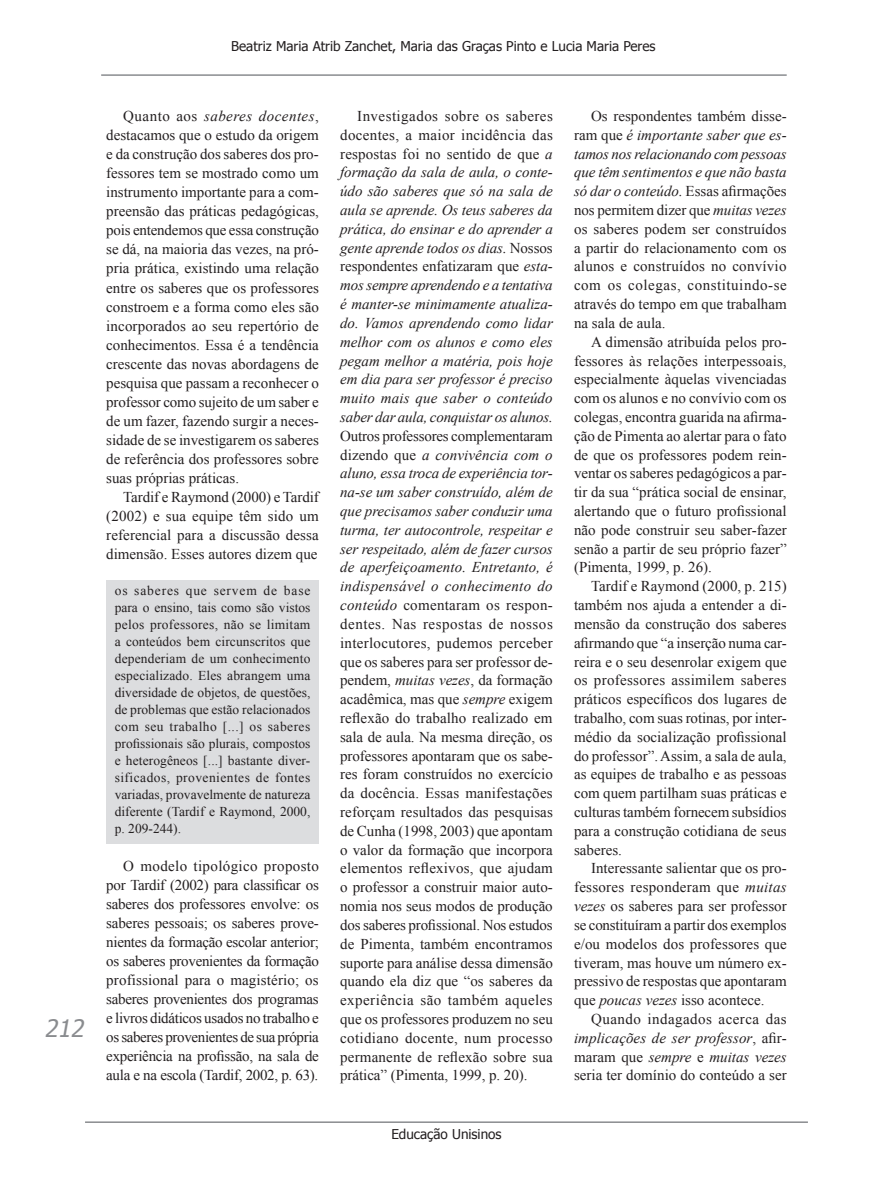
<style>
.page{position:relative;width:893px;height:1191px;background:#fff}
.page>*{position:absolute;margin:0;border:0;box-sizing:border-box;transform-origin:0 0}
.t1{font:italic 24px "Tahoma";color:#8a8c8f}
.TEXTO{font:15px/18.8px "Times New Roman";color:#231f20;text-align:justify}
.CITACAO{font:13.5px/17px "Times New Roman";color:#231f20;text-align:justify}
.t2{font:13.5px "Tahoma";color:#231f20}
.s1{font-style:italic}
</style>
<div class="page">
<hr style="left:85px;top:1121px;width:723px;height:2px;background:#8a8c8f">
<hr style="left:101px;top:74px;width:686px;height:2px;background:#8a8c8f">
<div style="left:106px;top:580px;width:213px;height:263px;background:#dcdddf"></div>
<p class="t2" style="left:231px;top:37px;width:426px">Beatriz Maria Atrib Zanchet, Maria das Graças Pinto e Lucia Maria Peres</p>
<h1 class="t1" style="left:44px;top:1012px;width:46px">212</h1>
<p class="TEXTO" style="left:106px;top:106px;width:214px;text-indent:17px">Quanto aos <span class="s1">saberes docentes</span>, destacamos que o estudo da origem e da construção dos saberes dos pro&shy;fessores tem se mostrado como um instrumento importante para a com&shy;preensão das práticas pedagógicas, pois entendemos que essa construção se dá, na maioria das vezes, na pró&shy;pria prática, existindo uma relação entre os saberes que os professores constroem e a forma como eles são incorporados ao seu repertório de conhecimentos. Essa é a tendência crescente das novas abordagens de pesquisa que passam a reconhecer o professor como sujeito de um saber e de um fazer, fazendo surgir a neces&shy;sidade de se investigarem os saberes de referência dos professores sobre suas próprias práticas.</p>
<p class="TEXTO" style="left:106px;top:487px;width:214px;text-indent:17px">Tardif e Raymond (2000) e Tardif (2002) e sua equipe têm sido um referencial para a discussão dessa dimensão. Esses autores dizem que</p>
<p class="CITACAO" style="left:115px;top:582px;width:197px">os saberes que servem de base para o ensino, tais como são vistos pelos professores, não se limitam a conteúdos bem circunscritos que dependeriam de um conhecimento especializado. Eles abrangem uma diversidade de objetos, de questões, de problemas que estão relacionados com seu trabalho [...] os saberes profissionais são plurais, compostos e heterogêneos [...] bastante diver&shy;sificados, provenientes de fontes variadas, provavelmente de natureza diferente (Tardif e Raymond, 2000, p. 209-244).</p>
<p class="TEXTO" style="left:106px;top:856px;width:214px;text-indent:17px">O modelo tipológico proposto por Tardif (2002) para classificar os saberes dos professores envolve: os saberes pessoais; os saberes prove&shy;nientes da formação escolar anterior; os saberes provenientes da formação profissional para o magistério; os saberes provenientes dos programas e livros didáticos usados no trabalho e os saberes provenientes de sua própria experiência na profissão, na sala de aula e na escola (Tardif, 2002, p. 63).</p>
<p class="TEXTO" style="left:340px;top:106px;width:214px;text-indent:17px">Investigados sobre os saberes docentes, a maior incidência das respostas foi no sentido de que <span class="s1">a formação da sala de aula, o conte&shy;údo são saberes que só na sala de aula se aprende. Os teus saberes da prática, do ensinar e do aprender a gente aprende todos os dias.</span> Nossos respondentes enfatizaram que <span class="s1">esta&shy;mos sempre aprendendo e a tentativa é manter-se minimamente atualiza&shy;do. Vamos aprendendo como lidar melhor com os alunos e como eles pegam melhor a matéria, pois hoje em dia para ser professor é preciso muito mais que saber o conteúdo saber dar aula, conquistar os alunos.<br></span>Outros professores complementaram dizendo que <span class="s1">a convivência com o aluno, essa troca de experiência tor&shy;na-se um saber construído, além de que precisamos saber conduzir uma turma, ter autocontrole, respeitar e ser respeitado, além de fazer cursos de aperfeiçoamento. Entretanto, é indispensável o conhecimento do conteúdo</span> comentaram os respon&shy;dentes. Nas respostas de nossos interlocutores, pudemos perceber que os saberes para ser professor de&shy;pendem, <span class="s1">muitas vezes</span>, da formação acadêmica, mas que <span class="s1">sempre</span> exigem reflexão do trabalho realizado em sala de aula. Na mesma direção, os professores apontaram que os sabe&shy;res foram construídos no exercício da docência. Essas manifestações reforçam resultados das pesquisas de Cunha (1998, 2003) que apontam o valor da formação que incorpora elementos reflexivos, que ajudam o professor a construir maior auto&shy;nomia nos seus modos de produção dos saberes profissional. Nos estudos de Pimenta, também encontramos suporte para análise dessa dimensão quando ela diz que “os saberes da experiência são também aqueles que os professores produzem no seu cotidiano docente, num processo permanente de reflexão sobre sua prática” (Pimenta, 1999, p. 20).</p>
<p class="TEXTO" style="left:574px;top:106px;width:214px;text-indent:17px">Os respondentes também disse&shy;ram que <span class="s1">é importante saber que es&shy;tamos nos relacionando com pessoas que têm sentimentos e que não basta só dar o conteúdo.</span> Essas afirmações nos permitem dizer que <span class="s1">muitas vezes </span>os saberes podem ser construídos a partir do relacionamento com os alunos e construídos no convívio com os colegas, constituindo-se através do tempo em que trabalham na sala de aula.</p>
<p class="TEXTO" style="left:574px;top:332px;width:214px;text-indent:17px">A dimensão atribuída pelos pro&shy;fessores às relações interpessoais, especialmente àquelas vivenciadas com os alunos e no convívio com os colegas, encontra guarida na afirma&shy;ção de Pimenta ao alertar para o fato de que os professores podem rein&shy;ventar os saberes pedagógicos a par&shy;tir da sua “prática social de ensinar, alertando que o futuro profissional não pode construir seu saber-fazer senão a partir de seu próprio fazer” (Pimenta, 1999, p. 26).</p>
<p class="TEXTO" style="left:574px;top:576px;width:214px;text-indent:17px">Tardif e Raymond (2000, p. 215) também nos ajuda a entender a di&shy;mensão da construção dos saberes afirmando que “a inserção numa car&shy;reira e o seu desenrolar exigem que os professores assimilem saberes práticos específicos dos lugares de trabalho, com suas rotinas, por inter&shy;médio da socialização profissional do professor”. Assim, a sala de aula, as equipes de trabalho e as pessoas com quem partilham suas práticas e culturas também fornecem subsídios para a construção cotidiana de seus saberes.</p>
<p class="TEXTO" style="left:574px;top:859px;width:214px;text-indent:17px">Interessante salientar que os pro&shy;fessores responderam que <span class="s1">muitas vezes</span> os saberes para ser professor se constituíram a partir dos exemplos e/ou modelos dos professores que tiveram, mas houve um número ex&shy;pressivo de respostas que apontaram que <span class="s1">poucas vezes</span> isso acontece.</p>
<p class="TEXTO" style="left:574px;top:1009px;width:214px;text-indent:17px">Quando indagados acerca das <span class="s1">implicações de ser professor</span>, afir&shy;maram que <span class="s1">sempre</span> e <span class="s1">muitas vezes </span>seria ter domínio do conteúdo a ser</p>
<p class="t2" style="left:391px;top:1124px;width:112px">Educação Unisinos</p>
</div>
